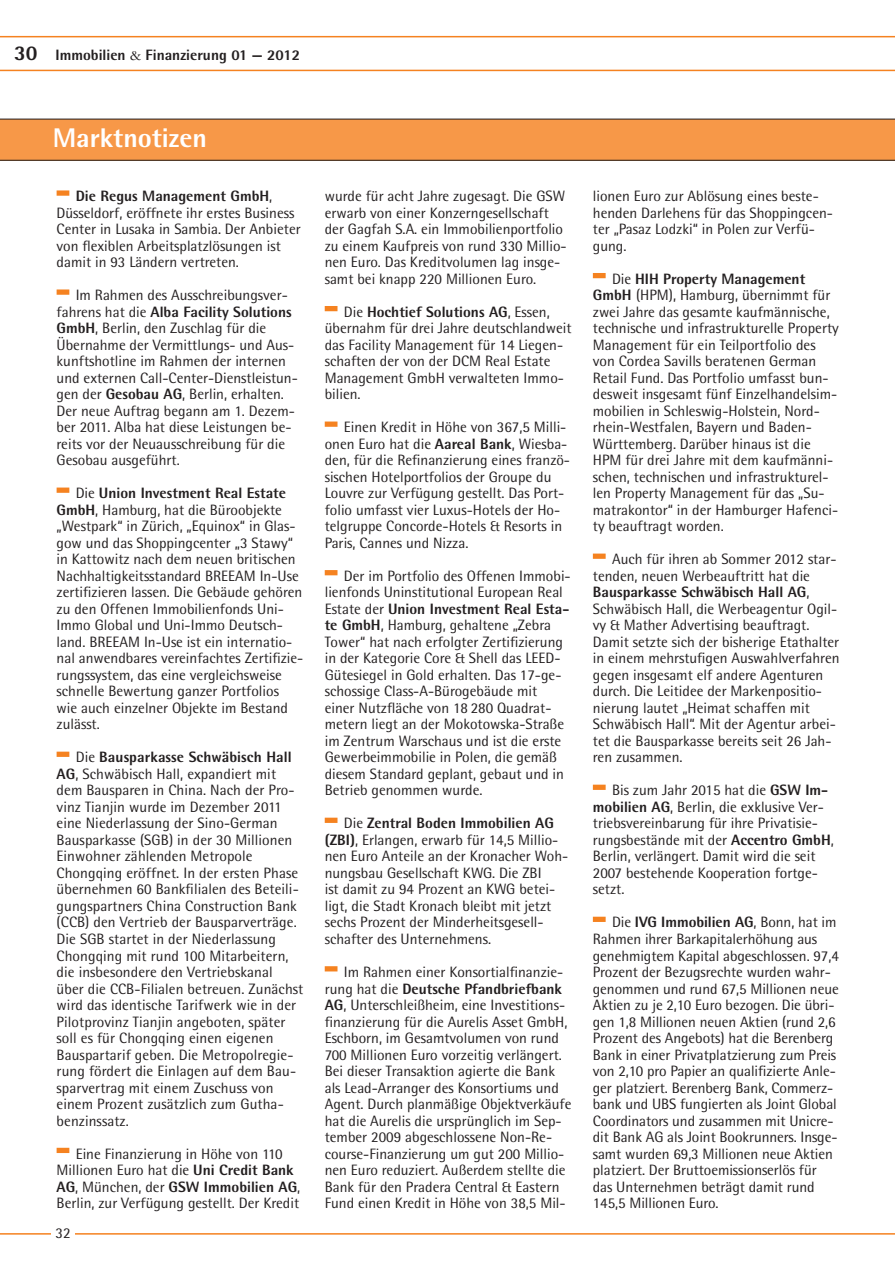
<style>
.page{position:relative;width:895px;height:1269px;background:#fff}
.page>*{position:absolute;margin:0;border:0;box-sizing:border-box;transform-origin:0 0}
.t1{font:800 27px "Rotis Semi Sans";color:#fff}
.t2{font:15px/16.5px "Rotis Semi Sans";color:#231f20}
.t3{font:800 15px "Rotis Semi Sans";color:#231f20}
.s1{font-size:21px}
.s2{font-family:"Garamond";font-weight:400}
.s3{font-weight:800}
</style>
<div class="page">
<svg style="left:0;top:119px;width:894px;height:42px"></svg>
<hr style="left:0;top:1233px;width:894px;height:1px;background:#f58220">
<div style="left:51px;top:1218px;width:24px;height:30px;background:#fff"></div>
<div style="left:57px;top:190px;width:12px;height:6px;background:#f58220"></div>
<div style="left:57px;top:289px;width:12px;height:6px;background:#f58220"></div>
<div style="left:57px;top:487px;width:12px;height:6px;background:#f58220"></div>
<div style="left:57px;top:751px;width:12px;height:6px;background:#f58220"></div>
<div style="left:57px;top:1147px;width:12px;height:6px;background:#f58220"></div>
<div style="left:324px;top:306px;width:13px;height:5px;background:#f58220"></div>
<div style="left:324px;top:421px;width:13px;height:6px;background:#f58220"></div>
<div style="left:324px;top:570px;width:13px;height:5px;background:#f58220"></div>
<div style="left:324px;top:817px;width:13px;height:6px;background:#f58220"></div>
<div style="left:324px;top:966px;width:13px;height:5px;background:#f58220"></div>
<svg style="left:0;top:36px;width:894px;height:35px"></svg>
<div style="left:592px;top:273px;width:13px;height:5px;background:#f58220"></div>
<div style="left:592px;top:553px;width:13px;height:6px;background:#f58220"></div>
<div style="left:592px;top:784px;width:13px;height:6px;background:#f58220"></div>
<div style="left:592px;top:916px;width:13px;height:6px;background:#f58220"></div>
<p class="t3" style="left:14px;top:46px;width:287px"><span class="s1">30</span> Immobilien <span class="s2">&amp;</span> Finanzierung 01 — 2012</p>
<h1 class="t1" style="left:53px;top:121px;width:156px">Marktnotizen</h1>
<p class="t2" style="left:57px;top:188px;width:245px;text-indent:19px"><span class="s3">Die Regus Management GmbH</span>, Düsseldorf, eröffnete ihr erstes Business Center in Lusaka in Sambia. Der Anbieter von flexiblen Arbeitsplatzlösungen ist damit in 93 Ländern vertreten.</p>
<p class="t2" style="left:57px;top:287px;width:243px;text-indent:19px">Im Rahmen des Ausschreibungsver&shy;fahrens hat die <span class="s3">Alba Facility Solutions GmbH</span>, Berlin, den Zuschlag für die Übernahme der Vermittlungs- und Aus&shy;kunftshotline im Rahmen der internen und externen Call-Center-Dienstleistun&shy;gen der <span class="s3">Gesobau AG</span>, Berlin, erhalten.<br>Der neue Auftrag begann am 1. Dezem&shy;ber 2011. Alba hat diese Leistungen be&shy;reits vor der Neuausschreibung für die Gesobau ausgeführt.</p>
<p class="t2" style="left:57px;top:485px;width:248px;text-indent:19px">Die <span class="s3">Union Investment Real Estate GmbH</span>, Hamburg, hat die Büroobjekte „Westpark“ in Zürich, „Equinox“ in Glas&shy;gow und das Shoppingcenter „3 Stawy“ in Kattowitz nach dem neuen britischen Nachhaltigkeitsstandard BREEAM In-Use zertifizieren lassen. Die Gebäude gehören zu den Offenen Immobilienfonds Uni-Immo Global und Uni-Immo Deutsch&shy;land. BREEAM In-Use ist ein internatio&shy;nal anwendbares vereinfachtes Zertifizie&shy;rungssystem, das eine vergleichsweise schnelle Bewertung ganzer Portfolios<br>wie auch einzelner Objekte im Bestand zulässt.</p>
<p class="t2" style="left:57px;top:749px;width:248px;text-indent:19px">Die <span class="s3">Bausparkasse Schwäbisch Hall AG</span>, Schwäbisch Hall, expandiert mit dem Bausparen in China. Nach der Pro&shy;vinz Tianjin wurde im Dezember 2011 eine Niederlassung der Sino-German Bausparkasse (SGB) in der 30 Millionen Einwohner zählenden Metropole Chongqing eröffnet. In der ersten Phase übernehmen 60 Bankfilialen des Beteili&shy;gungspartners China Construction Bank (CCB) den Vertrieb der Bausparverträge.<br>Die SGB startet in der Niederlassung Chongqing mit rund 100 Mitarbeitern, die insbesondere den Vertriebskanal über die CCB-Filialen betreuen. Zunächst wird das identische Tarifwerk wie in der Pilotprovinz Tianjin angeboten, später soll es für Chongqing einen eigenen Bauspartarif geben. Die Metropolregie&shy;rung fördert die Einlagen auf dem Bau&shy;sparvertrag mit einem Zuschuss von einem Prozent zusätzlich zum Gutha&shy;benzinssatz.</p>
<p class="t2" style="left:57px;top:1145px;width:245px;text-align:center">Eine Finanzierung in Höhe von 110<br>Millionen Euro hat die <span class="s3">Uni Credit Bank AG</span>, München, der <span class="s3">GSW Immobilien AG</span>, Berlin, zur Verfügung gestellt. Der Kredit</p>
<p class="t2" style="left:55px;top:1224px;width:17px">32</p>
<p class="t2" style="left:324px;top:188px;width:243px">wurde für acht Jahre zugesagt. Die GSW erwarb von einer Konzerngesellschaft der Gagfah S.A. ein Immobilienportfolio zu einem Kaufpreis von rund 330 Millio&shy;nen Euro. Das Kreditvolumen lag insge&shy;samt bei knapp 220 Millionen Euro.</p>
<p class="t2" style="left:324px;top:303px;width:248px;text-indent:19px">Die <span class="s3">Hochtief Solutions AG</span>, Essen, übernahm für drei Jahre deutschlandweit das Facility Management für 14 Liegen&shy;schaften der von der DCM Real Estate<br>Management GmbH verwalteten Immo&shy;bilien.</p>
<p class="t2" style="left:324px;top:419px;width:247px;text-indent:19px">Einen Kredit in Höhe von 367,5 Milli&shy;onen Euro hat die <span class="s3">Aareal Bank</span>, Wiesba&shy;den, für die Refinanzierung eines franzö&shy;sischen Hotelportfolios der Groupe du Louvre zur Verfügung gestellt. Das Port&shy;folio umfasst vier Luxus-Hotels der Ho&shy;telgruppe Concorde-Hotels &amp; Resorts in Paris, Cannes und Nizza.</p>
<p class="t2" style="left:324px;top:567px;width:247px;text-indent:19px">Der im Portfolio des Offenen Immobi&shy;lienfonds Uninstitutional European Real Estate der <span class="s3">Union Investment Real Esta&shy;te GmbH</span>, Hamburg, gehaltene „Zebra Tower“ hat nach erfolgter Zertifizierung in der Kategorie Core &amp; Shell das LEED-Gütesiegel in Gold erhalten. Das 17-ge&shy;schossige Class-A-Bürogebäude mit einer Nutzfläche von 18 280 Quadrat&shy;metern liegt an der Mokotowska-Straße im Zentrum Warschaus und ist die erste Gewerbeimmobilie in Polen, die gemäß diesem Standard geplant, gebaut und in Betrieb genommen wurde.</p>
<p class="t2" style="left:324px;top:815px;width:245px;text-indent:19px">Die <span class="s3">Zentral Boden Immobilien AG (ZBI)</span>, Erlangen, erwarb für 14,5 Millio&shy;nen Euro Anteile an der Kronacher Woh&shy;nungsbau Gesellschaft KWG. Die ZBI<br>ist damit zu 94 Prozent an KWG betei&shy;ligt, die Stadt Kronach bleibt mit jetzt sechs Prozent der Minderheitsgesell&shy;schafter des Unternehmens.</p>
<p class="t2" style="left:324px;top:963px;width:248px;text-indent:19px">Im Rahmen einer Konsortialfinanzie&shy;rung hat die <span class="s3">Deutsche Pfandbriefbank AG</span>, Unterschleißheim, eine Investitions&shy;finanzierung für die Aurelis Asset GmbH, Eschborn, im Gesamtvolumen von rund 700 Millionen Euro vorzeitig verlängert.<br>Bei dieser Transaktion agierte die Bank als Lead-Arranger des Konsortiums und Agent. Durch planmäßige Objektverkäufe hat die Aurelis die ursprünglich im Sep&shy;tember 2009 abgeschlossene Non-Re&shy;course-Finanzierung um gut 200 Millio&shy;nen Euro reduziert. Außerdem stellte die Bank für den Pradera Central &amp; Eastern Fund einen Kredit in Höhe von 38,5 Mil-</p>
<p class="t2" style="left:592px;top:188px;width:241px">lionen Euro zur Ablösung eines beste&shy;henden Darlehens für das Shoppingcen&shy;ter „Pasaz Lodzki“ in Polen zur Verfü&shy;gung.</p>
<p class="t2" style="left:592px;top:270px;width:247px;text-indent:19px">Die <span class="s3">HIH Property Management GmbH</span> (HPM), Hamburg, übernimmt für zwei Jahre das gesamte kaufmännische, technische und infrastrukturelle Property Management für ein Teilportfolio des von Cordea Savills beratenen German Retail Fund. Das Portfolio umfasst bun&shy;desweit insgesamt fünf Einzelhandelsim&shy;mobilien in Schleswig-Holstein, Nord&shy;rhein-Westfalen, Bayern und Baden-Württemberg. Darüber hinaus ist die HPM für drei Jahre mit dem kaufmänni&shy;schen, technischen und infrastrukturel&shy;len Property Management für das „Su&shy;matrakontor“ in der Hamburger Hafenci&shy;ty beauftragt worden.</p>
<p class="t2" style="left:592px;top:551px;width:248px;text-indent:19px">Auch für ihren ab Sommer 2012 star&shy;tenden, neuen Werbeauftritt hat die <span class="s3">Bausparkasse Schwäbisch Hall AG</span>, Schwäbisch Hall, die Werbeagentur Ogil&shy;vy &amp; Mather Advertising beauftragt.<br>Damit setzte sich der bisherige Etathalter in einem mehrstufigen Auswahlverfahren gegen insgesamt elf andere Agenturen durch. Die Leitidee der Markenpositio&shy;nierung lautet „Heimat schaffen mit Schwäbisch Hall“. Mit der Agentur arbei&shy;tet die Bausparkasse bereits seit 26 Jah&shy;ren zusammen.</p>
<p class="t2" style="left:592px;top:782px;width:242px;text-indent:19px">Bis zum Jahr 2015 hat die <span class="s3">GSW Im&shy;mobilien AG</span>, Berlin, die exklusive Ver&shy;triebsvereinbarung für ihre Privatisie&shy;rungsbestände mit der <span class="s3">Accentro GmbH</span>, Berlin, verlängert. Damit wird die seit 2007 bestehende Kooperation fortge&shy;setzt.</p>
<p class="t2" style="left:592px;top:914px;width:247px;text-indent:19px">Die <span class="s3">IVG Immobilien AG</span>, Bonn, hat im Rahmen ihrer Barkapitalerhöhung aus genehmigtem Kapital abgeschlossen. 97,4<br>Prozent der Bezugsrechte wurden wahr&shy;genommen und rund 67,5 Millionen neue Aktien zu je 2,10 Euro bezogen. Die übri&shy;gen 1,8 Millionen neuen Aktien (rund 2,6<br>Prozent des Angebots) hat die Berenberg Bank in einer Privatplatzierung zum Preis von 2,10 pro Papier an qualifizierte Anle&shy;ger platziert. Berenberg Bank, Commerz&shy;bank und UBS fungierten als Joint Global Coordinators und zusammen mit Unicre&shy;dit Bank AG als Joint Bookrunners. Insge&shy;samt wurden 69,3 Millionen neue Aktien platziert. Der Bruttoemissionserlös für das Unternehmen beträgt damit rund 145,5 Millionen Euro.</p>
</div>
